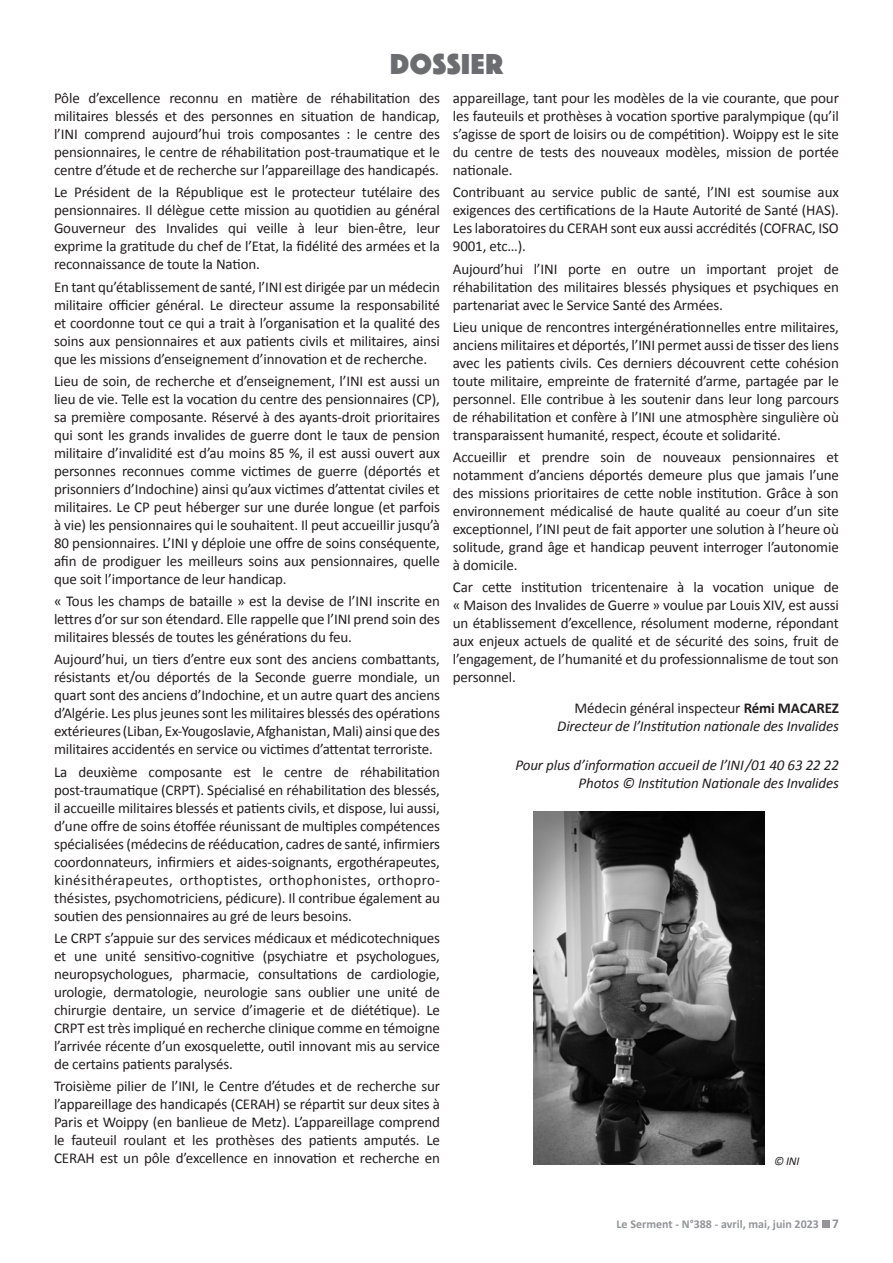
<style>
.page{position:relative;width:893px;height:1263px;background:#fff}
.page>*{position:absolute;margin:0;border:0;box-sizing:border-box;transform-origin:0 0}
.t1{font:30px "Phosphate Solid";letter-spacing:.025em;color:#6c6d70}
.t2{font:15px/18px "Calibri";letter-spacing:-.01em;color:#231f20;text-align:justify}
.t3{font:italic 15px "Calibri";letter-spacing:-.01em;color:#231f20}
.t4{font:700 12px "Calibri";color:#939598}
.t5{font:italic 12px "Calibri";color:#231f20}
.s1{font-weight:700}
.s2{font-size:13.5px}
</style>
<div class="page">
<div style="left:822px;top:1220px;width:7px;height:7px;background:#939598"></div>
<img style="left:533px;top:812px;width:231px;height:353px">
<p class="t1" style="left:390px;top:43px;width:114px">DOSSIER</p>
<p class="t2" style="left:54px;top:89px;width:387px">Pôle d’excellence reconnu en matière de réhabilitation des militaires blessés et des personnes en situation de handicap, l’INI comprend aujourd’hui trois composantes : le centre des pensionnaires, le centre de réhabilitation post-traumatique et le centre d’étude et de recherche sur l’appareillage des handicapés.</p>
<p class="t2" style="left:54px;top:183px;width:388px">Le Président de la République est le protecteur tutélaire des pensionnaires. Il délègue cette mission au quotidien au général Gouverneur des Invalides qui veille à leur bien-être, leur exprime la gratitude du chef de l’Etat, la fidélité des armées et la reconnaissance de toute la Nation.</p>
<p class="t2" style="left:54px;top:278px;width:388px">En tant qu’établissement de santé, l’INI est dirigée par un médecin militaire officier général. Le directeur assume la responsabilité et coordonne tout ce qui a trait à l’organisation et la qualité des soins aux pensionnaires et aux patients civils et militaires, ainsi que les missions d’enseignement d’innovation et de recherche.</p>
<p class="t2" style="left:54px;top:372px;width:388px">Lieu de soin, de recherche et d’enseignement, l’INI est aussi un lieu de vie. Telle est la vocation du centre des pensionnaires (CP), sa première composante. Réservé à des ayants-droit prioritaires qui sont les grands invalides de guerre dont le taux de pension militaire d’invalidité est d’au moins 85 %, il est aussi ouvert aux personnes reconnues comme victimes de guerre (déportés et prisonniers d’Indochine) ainsi qu’aux victimes d’attentat civiles et militaires. Le CP peut héberger sur une durée longue (et parfois à vie) les pensionnaires qui le souhaitent. Il peut accueillir jusqu’à 80 pensionnaires. L’INI y déploie une offre de soins conséquente, afin de prodiguer les meilleurs soins aux pensionnaires, quelle que soit l’importance de leur handicap.</p>
<p class="t2" style="left:54px;top:592px;width:387px">« Tous les champs de bataille » est la devise de l’INI inscrite en lettres d’or sur son étendard. Elle rappelle que l’INI prend soin des militaires blessés de toutes les générations du feu.</p>
<p class="t2" style="left:54px;top:650px;width:387px">Aujourd’hui, un tiers d’entre eux sont des anciens combattants, résistants et/ou déportés de la Seconde guerre mondiale, un quart sont des anciens d’Indochine, et un autre quart des anciens d’Algérie. Les plus jeunes sont les militaires blessés des opérations extérieures (Liban, Ex-Yougoslavie, Afghanistan, Mali) ainsi que des militaires accidentés en service ou victimes d’attentat terroriste.</p>
<p class="t2" style="left:54px;top:763px;width:388px">La deuxième composante est le centre de réhabilitation post-traumatique (CRPT). Spécialisé en réhabilitation des blessés, il accueille militaires blessés et patients civils, et dispose, lui aussi, d’une offre de soins étoffée réunissant de multiples compétences spécialisées (médecins de rééducation, cadres de santé, infirmiers coordonnateurs, infirmiers et aides-soignants, ergothérapeutes, kinésithérapeutes, orthoptistes, orthophonistes, orthopro&shy;thésistes, psychomotriciens, pédicure). Il contribue également au soutien des pensionnaires au gré de leurs besoins.</p>
<p class="t2" style="left:54px;top:929px;width:388px">Le CRPT s’appuie sur des services médicaux et médicotechniques et une unité sensitivo-cognitive (psychiatre et psychologues, neuropsychologues, pharmacie, consultations de cardiologie, urologie, dermatologie, neurologie sans oublier une unité de chirurgie dentaire, un service d’imagerie et de diététique). Le CRPT est très impliqué en recherche clinique comme en témoigne l’arrivée récente d’un exosquelette, outil innovant mis au service de certains patients paralysés.</p>
<p class="t2" style="left:54px;top:1077px;width:388px">Troisième pilier de l’INI, le Centre d’études et de recherche sur l’appareillage des handicapés (CERAH) se répartit sur deux sites à Paris et Woippy (en banlieue de Metz). L’appareillage comprend le fauteuil roulant et les prothèses des patients amputés. Le CERAH est un pôle d’excellence en innovation et recherche en</p>
<p class="t2" style="left:453px;top:89px;width:388px">appareillage, tant pour les modèles de la vie courante, que pour les fauteuils et prothèses à vocation sportive paralympique (qu’il s’agisse de sport de loisirs ou de compétition). Woippy est le site du centre de tests des nouveaux modèles, mission de portée nationale.</p>
<p class="t2" style="left:453px;top:183px;width:388px">Contribuant au service public de santé, l’INI est soumise aux exigences des certifications de la Haute Autorité de Santé (HAS).<br>Les laboratoires du CERAH sont eux aussi accrédités (COFRAC, ISO 9001, etc…).</p>
<p class="t2" style="left:453px;top:260px;width:387px">Aujourd’hui l’INI porte en outre un important projet de réhabilitation des militaires blessés physiques et psychiques en partenariat avec le Service Santé des Armées.</p>
<p class="t2" style="left:453px;top:318px;width:388px">Lieu unique de rencontres intergénérationnelles entre militaires, anciens militaires et déportés, l’INI permet aussi de tisser des liens avec les patients civils. Ces derniers découvrent cette cohésion toute militaire, empreinte de fraternité d’arme, partagée par le personnel. Elle contribue à les soutenir dans leur long parcours de réhabilitation et confère à l’INI une atmosphère singulière où transparaissent humanité, respect, écoute et solidarité.</p>
<p class="t2" style="left:453px;top:448px;width:388px">Accueillir et prendre soin de nouveaux pensionnaires et notamment d’anciens déportés demeure plus que jamais l’une des missions prioritaires de cette noble institution. Grâce à son environnement médicalisé de haute qualité au coeur d’un site exceptionnel, l’INI peut de fait apporter une solution à l’heure où solitude, grand âge et handicap peuvent interroger l’autonomie à domicile.</p>
<p class="t2" style="left:453px;top:578px;width:388px">Car cette institution tricentenaire à la vocation unique de « Maison des Invalides de Guerre » voulue par Louis XIV, est aussi un établissement d’excellence, résolument moderne, répondant aux enjeux actuels de qualité et de sécurité des soins, fruit de l’engagement, de l’humanité et du professionnalisme de tout son personnel.</p>
<p class="t2" style="left:575px;top:699px;width:266px">Médecin général inspecteur <span class="s1">Rémi MACAREZ</span></p>
<p class="t3" style="left:557px;top:716px;width:283px">Directeur de l’Institution nationale des Invalides</p>
<p class="t3" style="left:516px;top:755px;width:325px">Pour plus d’information accueil de l’INI /01 40 63 22 22</p>
<p class="t3" style="left:578px;top:773px;width:262px">Photos © Institution Nationale des Invalides</p>
<p class="t5" style="left:774px;top:1153px;width:27px">© INI</p>
<p class="t4" style="left:616px;top:1216px;width:224px">Le Serment - N°388 - avril, mai, juin 2023 <span class="s2">7</span></p>
</div>
